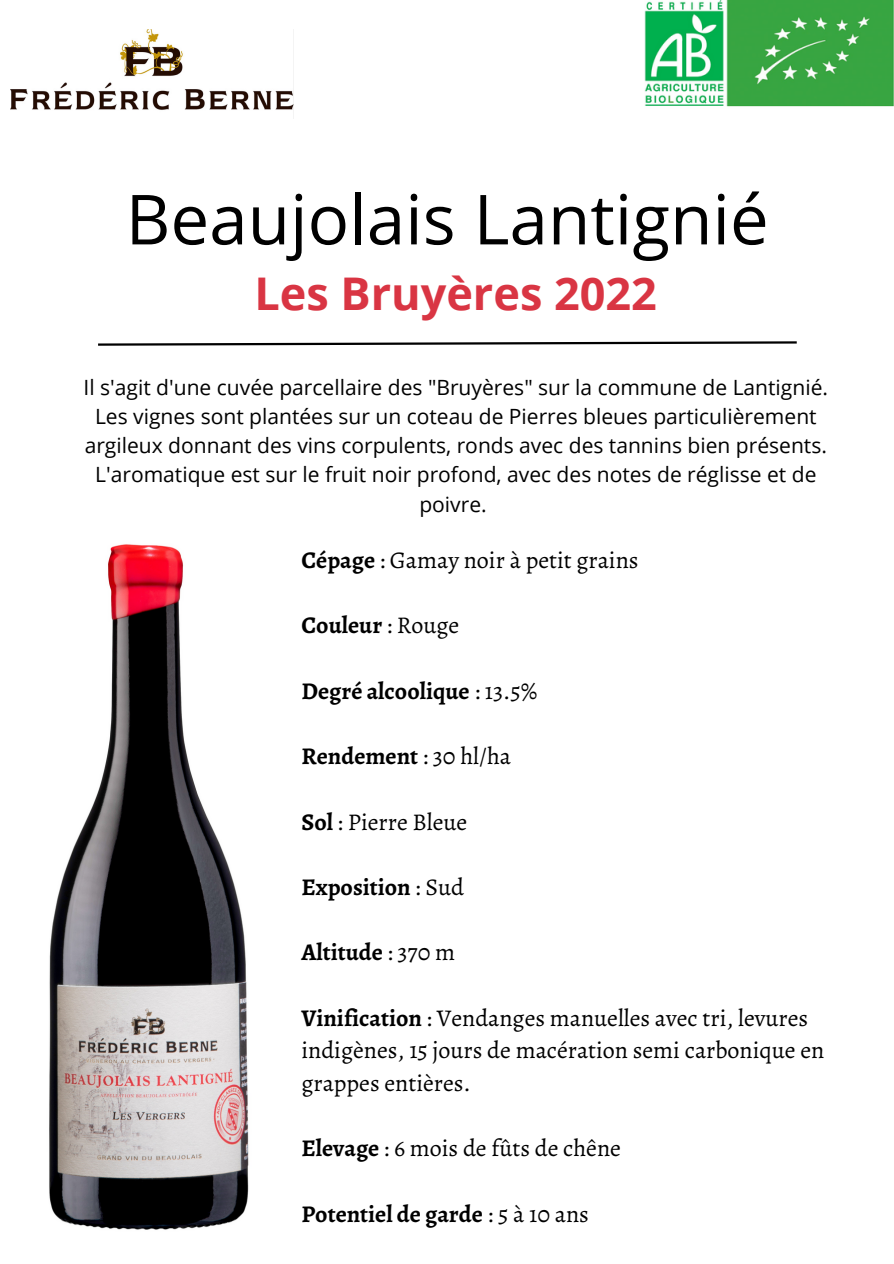
<style>
.page{position:relative;width:894px;height:1264px;background:#fff}
.page>*{position:absolute;margin:0;border:0;box-sizing:border-box;transform-origin:0 0}
.t1{font:69px "Open Sans";color:#000}
.t2{font:700 45px "Open Sans";color:#d93543}
.t3{font:24px/32.7px "Alegreya";color:#000}
.t4{font:700 24px "Alegreya";color:#000}
.t5{font:21px/29.2px "Open Sans";color:#000;text-align:center}
.s1{font-weight:700}
.s2{font-weight:400}
</style>
<div class="page">
<svg style="left:98px;top:341px;width:699px;height:5px"></svg>
<img style="left:10px;top:29px;width:283px;height:81px">
<img style="left:644px;top:0;width:249px;height:107px">
<img style="left:49px;top:544px;width:200px;height:686px">
<h1 class="t1" style="left:126px;top:171px;width:644px">Beaujolais Lantignié</h1>
<h2 class="t2" style="left:254px;top:262px;width:404px">Les Bruyères 2022</h2>
<p class="t5" style="left:84px;top:372px;width:745px">Il s'agit d'une cuvée parcellaire des "Bruyères" sur la commune de Lantignié.<br>Les vignes sont plantées sur un coteau de Pierres bleues particulièrement argileux donnant des vins corpulents, ronds avec des tannins bien présents.<br>L'aromatique est sur le fruit noir profond, avec des notes de réglisse et de poivre.</p>
<p class="t3" style="left:301px;top:543px;width:338px"><span class="s1">Cépage</span> : Gamay noir à petit grains</p>
<p class="t4" style="left:301px;top:609px;width:159px">Couleur <span class="s2">: Rouge</span></p>
<p class="t4" style="left:301px;top:674px;width:237px">Degré alcoolique <span class="s2">: 13.5%</span></p>
<p class="t4" style="left:301px;top:739px;width:211px">Rendement <span class="s2">: 30 hl/ha</span></p>
<p class="t3" style="left:301px;top:805px;width:167px"><span class="s1">Sol</span> : Pierre Bleue</p>
<p class="t4" style="left:301px;top:870px;width:164px">Exposition <span class="s2">: Sud</span></p>
<p class="t4" style="left:301px;top:935px;width:155px">Altitude <span class="s2">: 370 m</span></p>
<p class="t3" style="left:301px;top:1001px;width:524px"><span class="s1">Vinification</span> : Vendanges manuelles avec tri, levures indigènes, 15 jours de macération semi carbonique en grappes entières.</p>
<p class="t3" style="left:301px;top:1131px;width:321px"><span class="s1">Elevage</span> : 6 mois de fûts de chêne</p>
<p class="t4" style="left:301px;top:1197px;width:289px">Potentiel de garde <span class="s2">: 5 à 10 ans</span></p>
</div>
